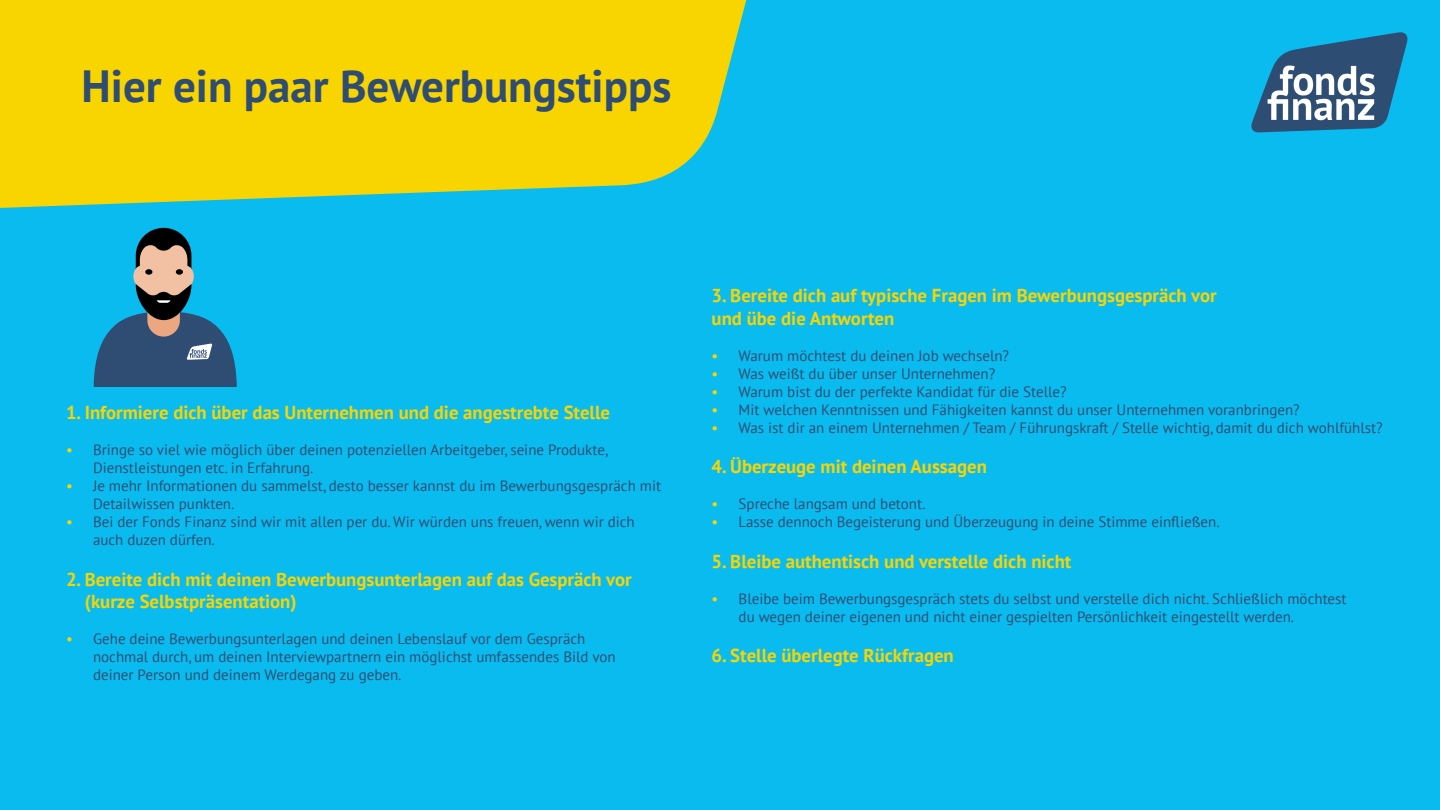
<style>
.page{position:relative;width:1440px;height:810px;background:#0abbef}
.page>*{position:absolute;margin:0;border:0;box-sizing:border-box;transform-origin:0 0}
.t1{font:700 45px "PT Sans";color:#2f4d72}
.t2{font:700 18.75px/22.5px "PT Sans";color:#f8d501}
.t3{font:15px/18px "PT Sans";color:#2f4d72}
.s1{color:#f8d501}
</style>
<div class="page">
<img style="left:1218px;top:0;width:222px;height:165px">
<svg style="left:0;top:0;width:838px;height:210px;fill:#f8d501"></svg>
<svg style="left:93px;top:228px;width:144px;height:159px"></svg>
<h1 class="t1" style="left:82px;top:56px;width:591px">Hier ein paar Bewerbungstipps</h1>
<p class="t2" style="left:66px;top:401px;width:546px">1. Informiere dich über das Unternehmen und die angestrebte Stelle</p>
<p class="t3" style="left:93px;top:441px;width:516px;text-indent:-27px"><span class="s1">•</span> Bringe so viel wie möglich über deinen potenziellen Arbeitgeber, seine Produkte,<br>Dienstleistungen etc. in Erfahrung.</p>
<p class="t3" style="left:93px;top:477px;width:570px;text-indent:-27px"><span class="s1">•</span> Je mehr Informationen du sammelst, desto besser kannst du im Bewerbungsgespräch mit<br>Detailwissen punkten.</p>
<p class="t3" style="left:93px;top:513px;width:543px;text-indent:-27px"><span class="s1">•</span> Bei der Fonds Finanz sind wir mit allen per du. Wir würden uns freuen, wenn wir dich auch duzen dürfen.</p>
<p class="t2" style="left:85px;top:568px;width:548px;text-indent:-19px">2. Bereite dich mit deinen Bewerbungsunterlagen auf das Gespräch vor (kurze Selbstpräsentation)</p>
<p class="t3" style="left:93px;top:630px;width:524px;text-indent:-27px"><span class="s1">•</span> Gehe deine Bewerbungsunterlagen und deinen Lebenslauf vor dem Gespräch nochmal durch, um deinen Interviewpartnern ein möglichst umfassendes Bild von deiner Person und deinem Werdegang zu geben.</p>
<p class="t2" style="left:712px;top:284px;width:507px">3. Bereite dich auf typische Fragen im Bewerbungsgespräch vor und übe die Antworten</p>
<p class="t3" style="left:712px;top:346px;width:299px"><span class="s1">•</span> Warum möchtest du deinen Job wechseln?</p>
<p class="t3" style="left:712px;top:364px;width:285px"><span class="s1">•</span> Was weißt du über unser Unternehmen?</p>
<p class="t3" style="left:712px;top:382px;width:357px"><span class="s1">•</span> Warum bist du der perfekte Kandidat für die Stelle?</p>
<p class="t3" style="left:712px;top:400px;width:590px"><span class="s1">•</span> Mit welchen Kenntnissen und Fähigkeiten kannst du unser Unternehmen voranbringen?</p>
<p class="t3" style="left:712px;top:418px;width:673px"><span class="s1">•</span> Was ist dir an einem Unternehmen / Team / Führungskraft / Stelle wichtig, damit du dich wohlfühlst?</p>
<p class="t2" style="left:712px;top:455px;width:277px">4. Überzeuge mit deinen Aussagen</p>
<p class="t3" style="left:712px;top:495px;width:216px"><span class="s1">•</span> Sprech e lang sam und be tont.</p>
<p class="t3" style="left:712px;top:513px;width:509px"><span class="s1">•</span> Lasse den noch Be geist erung und Über zeug ung in deine Stimme einfließen.</p>
<p class="t2" style="left:712px;top:550px;width:361px">5. Bleibe authentisch und verstelle dich nicht</p>
<p class="t3" style="left:739px;top:589px;width:609px;text-indent:-27px"><span class="s1">•</span> Bleibe beim Bewerbungsgespräch stets du selbst und verstelle dich nicht. Schließlich möchtest du wegen deiner eigenen und nicht einer gespielten Persönlichkeit eingestellt werden.</p>
<p class="t2" style="left:712px;top:644px;width:244px">6. Stelle überlegte Rückfragen</p>
</div>
